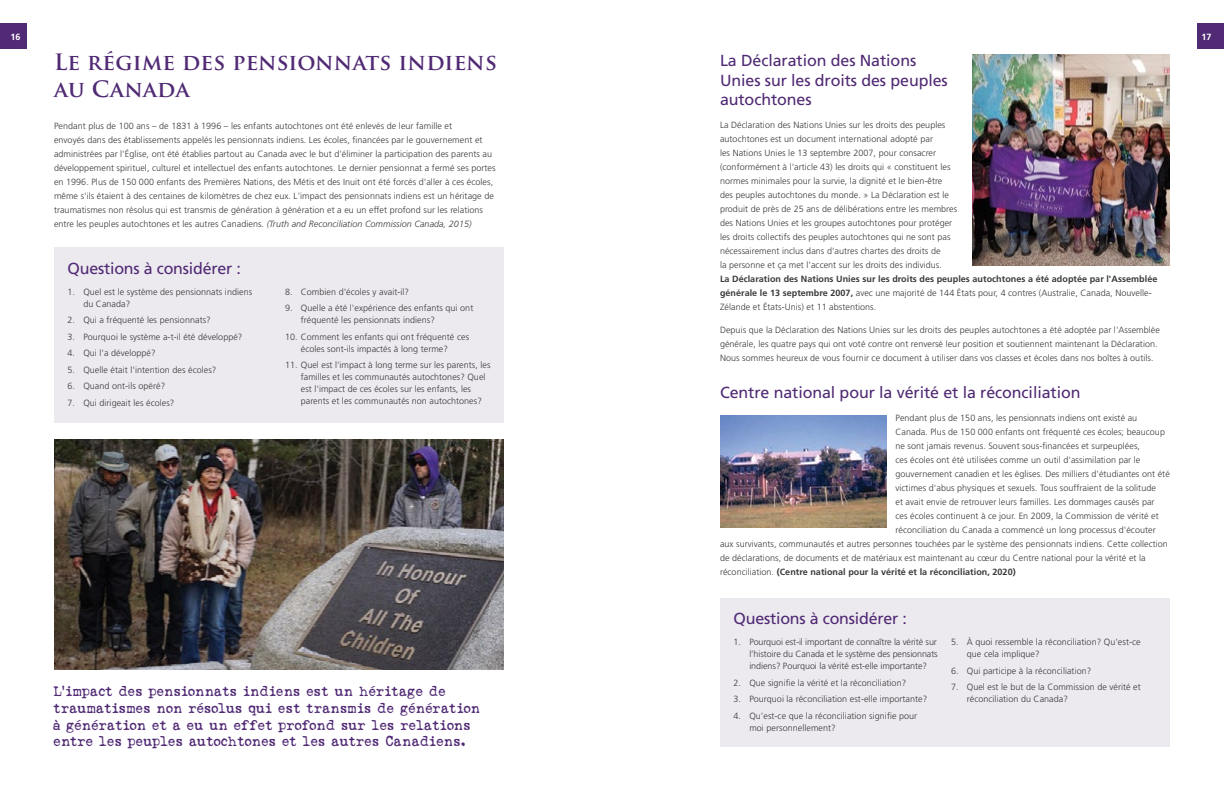
<style>
.page{position:relative;width:1224px;height:792px;background:#fff}
.page>*{position:absolute;margin:0;border:0;box-sizing:border-box;transform-origin:0 0}
.t1{font:700 22px/26.4px "Trajan Pro";letter-spacing:.01em;color:#502a74}
.t2{font:16px/19.2px "Frutiger";letter-spacing:-.005em;color:#502a74}
.t3{font:14px/16.8px "Love Letter TW";letter-spacing:-.025em;color:#502a74}
.t4{font:300 9px/14px "Frutiger";letter-spacing:.005em;color:#3a3939}
.t5{font:700 9px/14px "Frutiger";letter-spacing:.005em;color:#3a3939}
.t6{font:700 9px "Frutiger";color:#fff}
.s1{font-weight:300}
.s2{font-style:italic}
.s3{font-family:"AA Typewriter"}
</style>
<div class="page">
<img style="left:54px;top:440px;width:450px;height:229px">
<img style="left:972px;top:54px;width:198px;height:212px">
<img style="left:720px;top:415px;width:166px;height:113px">
<div style="left:0;top:23px;width:27px;height:26px;background:#502a74"></div>
<div style="left:1197px;top:23px;width:27px;height:26px;background:#502a74"></div>
<div style="left:720px;top:598px;width:450px;height:149px;background:#ece9ef"></div>
<div style="left:54px;top:248px;width:450px;height:175px;background:#ece9ef"></div>
<p class="t6" style="left:11px;top:32px;width:12px">16</p>
<p class="t6" style="left:1202px;top:32px;width:12px">17</p>
<h2 class="t2" style="left:720px;top:51px;width:229px">La Déclaration des Nations<br>Unies sur les droits des peuples autochtones</h2>
<p class="t4" style="left:720px;top:118px;width:239px">La Déclaration des Nations Unies sur les droits des peuples autochtones est un document international adopté par<br>les Nations Unies le 13 septembre 2007, pour consacrer (conformément à l'article 43) les droits qui « constituent les normes minimales pour la survie, la dignité et le bien-être des peuples autochtones du monde. » La Déclaration est le produit de près de 25 ans de délibérations entre les membres des Nations Unies et les groupes autochtones pour protéger les droits collectifs des peuples autochtones qui ne sont pas nécessairement inclus dans d'autres chartes des droits de<br>la personne et ça met l'accent sur les droits des individus.</p>
<p class="t5" style="left:720px;top:272px;width:439px">La Déclaration des Nations Unies sur les droits des peuples autochtones a été adoptée par l'Assemblée générale le 13 septembre 2007, <span class="s1">avec une majorité de 144 États pour, 4 contres (Australie, Canada, Nouvelle-<br>Zélande et États-Unis) et 11 abstentions.</span></p>
<p class="t4" style="left:720px;top:323px;width:441px">Depuis que la Déclaration des Nations Unies sur les droits des peuples autochtones a été adoptée par l'Assemblée générale, les quatre pays qui ont voté contre ont renversé leur position et soutiennent maintenant la Déclaration.<br>Nous sommes heureux de vous fournir ce document à utiliser dans vos classes et écoles dans nos boîtes à outils.</p>
<h2 class="t2" style="left:720px;top:383px;width:362px">Centre national pour la vérité et la réconciliation</h2>
<p class="t4" style="left:896px;top:411px;width:243px">Pendant plus de 150 ans, les pensionnats indiens ont existé au</p>
<p class="t4" style="left:896px;top:425px;width:271px">Canada. Plus de 150 000 enfants ont fréquenté ces écoles; beaucoup</p>
<p class="t4" style="left:896px;top:439px;width:246px">ne sont jamais revenus. Souvent sous-financées et surpeuplées,</p>
<p class="t4" style="left:896px;top:453px;width:246px">ces écoles ont été utilisées comme un outil d'assimilation par le</p>
<p class="t4" style="left:896px;top:467px;width:276px">gouvernement canadien et les églises. Des milliers d'étudiantes ont été</p>
<p class="t4" style="left:896px;top:481px;width:262px">victimes d'abus physiques et sexuels. Tous souffraient de la solitude</p>
<p class="t4" style="left:896px;top:495px;width:261px">et avait envie de retrouver leurs familles. Les dommages causés par</p>
<p class="t4" style="left:896px;top:509px;width:265px">ces écoles continuent à ce jour. En 2009, la Commission de vérité et</p>
<p class="t4" style="left:896px;top:523px;width:262px">réconciliation du Canada a commencé un long processus d'écouter</p>
<p class="t4" style="left:720px;top:537px;width:449px">aux survivants, communautés et autres personnes touchées par le système des pensionnats indiens. Cette collection</p>
<p class="t4" style="left:720px;top:551px;width:427px">de déclarations, de documents et de matériaux est maintenant au cœur du Centre national pour la vérité et la</p>
<p class="t5" style="left:720px;top:565px;width:297px"><span class="s1">réconciliation.</span> (Centre national pour la vérité et la réconciliation, 2020)</p>
<h2 class="t2" style="left:734px;top:609px;width:175px">Questions à considérer :</h2>
<p class="t4" style="left:749px;top:636px;width:190px;line-height:12px;text-align:justify;text-indent:-16px">1. Pourquoi est-il important de connaître la vérité sur l’histoire du Canada et le système des pensionnats indiens? Pourquoi la vérité est-elle importante?</p>
<p class="t4" style="left:734px;top:676px;width:174px">2. Que signifie la vérité et la réconciliation?</p>
<p class="t4" style="left:734px;top:692px;width:195px">3. Pourquoi la réconciliation est-elle importante?</p>
<p class="t4" style="left:749px;top:710px;width:169px;line-height:12px;text-indent:-16px">4. Qu’est-ce que la réconciliation signifie pour moi personnellement?</p>
<h1 class="t1" style="left:54px;top:50px;width:444px">Le régime des pensionnats indiens au Canada</h1>
<p class="t4" style="left:54px;top:119px;width:443px">Pendant plus de 100 ans – de 1831 à 1996 – les enfants autochtones ont été enlevés de leur famille et<br>envoyés dans des établissements appelés les pensionnats indiens. Les écoles, financées par le gouvernement et administrées par l'Église, ont été établies partout au Canada avec le but d'éliminer la participation des parents au développement spirituel, culturel et intellectuel des enfants autochtones. Le dernier pensionnat a fermé ses portes en 1996. Plus de 150 000 enfants des Premières Nations, des Métis et des Inuit ont été forcés d'aller à ces écoles, même s'ils étaient à des centaines de kilomètres de chez eux. L'impact des pensionnats indiens est un héritage de traumatismes non résolus qui est transmis de génération à génération et a eu un effet profond sur les relations entre les peuples autochtones et les autres Canadiens. <span class="s2">(Truth and Reconciliation Commission Canada, 2015)</span></p>
<h2 class="t2" style="left:68px;top:258px;width:175px">Questions à considérer :</h2>
<p class="t4" style="left:83px;top:285px;width:170px;line-height:12px;text-indent:-16px">1. Quel est le système des pensionnats indiens du Canada?</p>
<p class="t4" style="left:68px;top:313px;width:145px">2. Qui a fréquenté les pensionnats?</p>
<p class="t4" style="left:68px;top:329px;width:176px">3. Pourquoi le système a-t-il été développé?</p>
<p class="t4" style="left:68px;top:346px;width:90px">4. Qui l'a développé?</p>
<p class="t4" style="left:68px;top:362px;width:150px">5. Quelle était l'intention des écoles?</p>
<p class="t4" style="left:68px;top:379px;width:99px">6. Quand ont-ils opéré?</p>
<p class="t4" style="left:68px;top:395px;width:108px">7. Qui dirigeait les écoles?</p>
<p class="t4" style="left:285px;top:284px;width:126px">8. Combien d'écoles y avait-il?</p>
<p class="t4" style="left:301px;top:302px;width:174px;line-height:12px;text-indent:-16px">9. Quelle a été l'expérience des enfants qui ont fréquenté les pensionnats indiens?</p>
<p class="t4" style="left:285px;top:330px;width:186px;line-height:12px;text-align:center">10. Comment les enfants qui ont fréquenté ces écoles sont-ils impactés à long terme?</p>
<p class="t4" style="left:301px;top:359px;width:191px;line-height:12px;text-indent:-16px">11. Quel est l'impact à long terme sur les parents, les familles et les communautés autochtones? Quel est l'impact de ces écoles sur les enfants, les parents et les communautés non autochtones?</p>
<p class="t4" style="left:967px;top:636px;width:175px;line-height:12px;text-indent:-16px">5. À quoi ressemble la réconciliation? Qu'est-ce que cela implique?</p>
<p class="t4" style="left:951px;top:664px;width:142px">6. Qui participe à la réconciliation?</p>
<p class="t4" style="left:967px;top:681px;width:175px;line-height:12px;text-indent:-16px">7. Quel est le but de la Commission de vérité et réconciliation du Canada?</p>
<h3 class="t3" style="left:53px;top:683px;width:429px">L'impact des pensionnats indiens est un héritage de traumatismes non résolus qui est transmis de génération <span class="s3">à</span> génération et a eu un effet profond sur les relations entre les peuples autochtones et les autres Canadiens.</h3>
</div>
